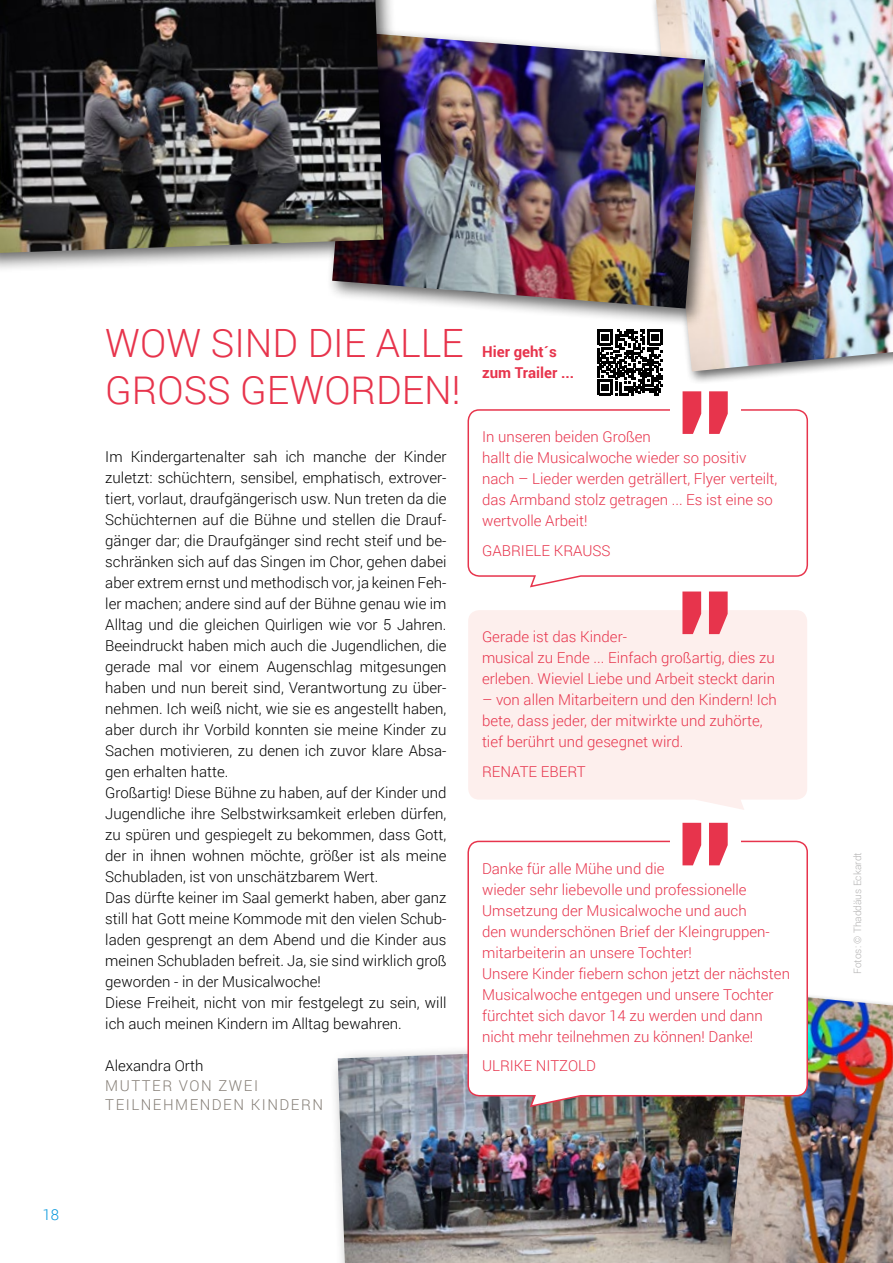
<style>
.page{position:relative;width:893px;height:1263px;background:#fff}
.page>*{position:absolute;margin:0;border:0;box-sizing:border-box;transform-origin:0 0}
.t1{font:300 39px/46.8px "Roboto";color:#e7344c}
.t2{font:300 15px/21px "Roboto";color:#000}
.t3{font:300 15px/21px "Roboto";color:#e7344c}
.t4{font:300 15px/19.5px "Roboto";letter-spacing:.1em;color:#857e76}
.t5{font:700 15px/21px "Roboto";color:#e7344c}
.t6{font:300 15px "Roboto";color:#0095db}
.t7{font:300 10.2px "Roboto";color:#b3b2b2}
</style>
<div class="page">
<img style="left:338px;top:1050px;width:386px;height:213px">
<div style="left:652px;top:0;width:241px;height:384px;background:#000;opacity:.6"></div>
<img style="left:656px;top:0;width:237px;height:371px">
<div style="left:468px;top:610px;width:339px;height:200px;background:#fdefed"></div>
<svg style="left:682px;top:591px;width:46px;height:43px"></svg>
<div style="left:724px;top:988px;width:169px;height:275px;background:#000;opacity:.6"></div>
<img style="left:729px;top:992px;width:164px;height:271px">
<div style="left:326px;top:26px;width:397px;height:301px;background:#000;opacity:.6"></div>
<img style="left:332px;top:32px;width:373px;height:276px">
<div style="left:0;top:0;width:404px;height:273px;background:#000;opacity:.6"></div>
<img style="left:0;top:0;width:384px;height:253px">
<svg style="left:467px;top:840px;width:342px;height:268px"></svg>
<svg style="left:467px;top:409px;width:342px;height:179px"></svg>
<div style="left:670px;top:828px;width:70px;height:27px;background:#fff"></div>
<div style="left:670px;top:386px;width:70px;height:27px;background:#fff"></div>
<svg style="left:682px;top:823px;width:46px;height:42px"></svg>
<svg style="left:683px;top:391px;width:45px;height:43px"></svg>
<svg style="left:597px;top:329px;width:66px;height:66px"></svg>
<p class="t6" style="left:43px;top:1205px;width:18px">18</p>
<h1 class="t1" style="left:105px;top:318px;width:360px">WOW SIND DIE ALLE<br>GROSS GEWORDEN!</h1>
<p class="t2" style="left:105px;top:446px;width:343px">Im Kindergartenalter sah ich manche der Kinder zuletzt: schüchtern, sensibel, emphatisch, extrover&shy;tiert, vorlaut, draufgängerisch usw. Nun treten da die Schüchternen auf die Bühne und stellen die Drauf&shy;gänger dar; die Draufgänger sind recht steif und be&shy;schränken sich auf das Singen im Chor, gehen dabei aber extrem ernst und methodisch vor, ja keinen Feh&shy;ler machen; andere sind auf der Bühne genau wie im Alltag und die gleichen Quirligen wie vor 5 Jahren.<br>Beeindruckt haben mich auch die Jugendlichen, die gerade mal vor einem Augenschlag mitgesungen haben und nun bereit sind, Verantwortung zu über&shy;nehmen. Ich weiß nicht, wie sie es angestellt haben, aber durch ihr Vorbild konnten sie meine Kinder zu Sachen motivieren, zu denen ich zuvor klare Absa&shy;gen erhalten hatte.<br>Großartig! Diese Bühne zu haben, auf der Kinder und Jugendliche ihre Selbstwirksamkeit erleben dürfen, zu spüren und gespiegelt zu bekommen, dass Gott, der in ihnen wohnen möchte, größer ist als meine Schubladen, ist von unschätzbarem Wert.<br>Das dürfte keiner im Saal gemerkt haben, aber ganz still hat Gott meine Kommode mit den vielen Schub&shy;laden gesprengt an dem Abend und die Kinder aus meinen Schubladen befreit. Ja, sie sind wirklich groß geworden - in der Musicalwoche!<br>Diese Freiheit, nicht von mir festgelegt zu sein, will ich auch meinen Kindern im Alltag bewahren.</p>
<p class="t2" style="left:105px;top:1055px;width:100px">Alexandra Orth</p>
<p class="t4" style="left:105px;top:1075px;width:219px">MUTTER VON ZWEI<br>TEILNEHMENDEN KINDERN</p>
<p class="t5" style="left:482px;top:341px;width:94px">Hier geht´s zum Trailer ...</p>
<p class="t3" style="left:482px;top:426px;width:297px">In unseren beiden Großen<br>hallt die Musicalwoche wieder so positiv nach – Lieder werden geträllert, Flyer verteilt, das Armband stolz getragen ... Es ist eine so wertvolle Arbeit!</p>
<p class="t3" style="left:482px;top:539px;width:130px">GABRIELE KRAUSS</p>
<p class="t3" style="left:482px;top:626px;width:295px">Gerade ist das Kinder-<br>musical zu Ende ... Einfach großartig, dies zu erleben. Wieviel Liebe und Arbeit steckt darin</p>
<p class="t3" style="left:482px;top:689px;width:296px">– von allen Mitarbeitern und den Kindern! Ich bete, dass jeder, der mitwirkte und zuhörte, tief berührt und gesegnet wird.</p>
<p class="t3" style="left:482px;top:760px;width:105px">RENATE EBERT</p>
<p class="t3" style="left:482px;top:857px;width:309px">Danke für alle Mühe und die<br>wieder sehr liebevolle und professionelle Umsetzung der Musicalwoche und auch<br>den wunderschönen Brief der Kleingruppen&shy;mitarbeiterin an unsere Tochter!<br>Unsere Kinder fiebern schon jetzt der nächsten Musicalwoche entgegen und unsere Tochter fürchtet sich davor 14 zu werden und dann nicht mehr teilnehmen zu können! Danke!</p>
<p class="t3" style="left:482px;top:1055px;width:115px">ULRIKE NITZOLD</p>
<p class="t7" style="left:850px;top:974px;width:123px;rotate:-90deg">Fotos: © Thaddäus Eckardt</p>
</div>
